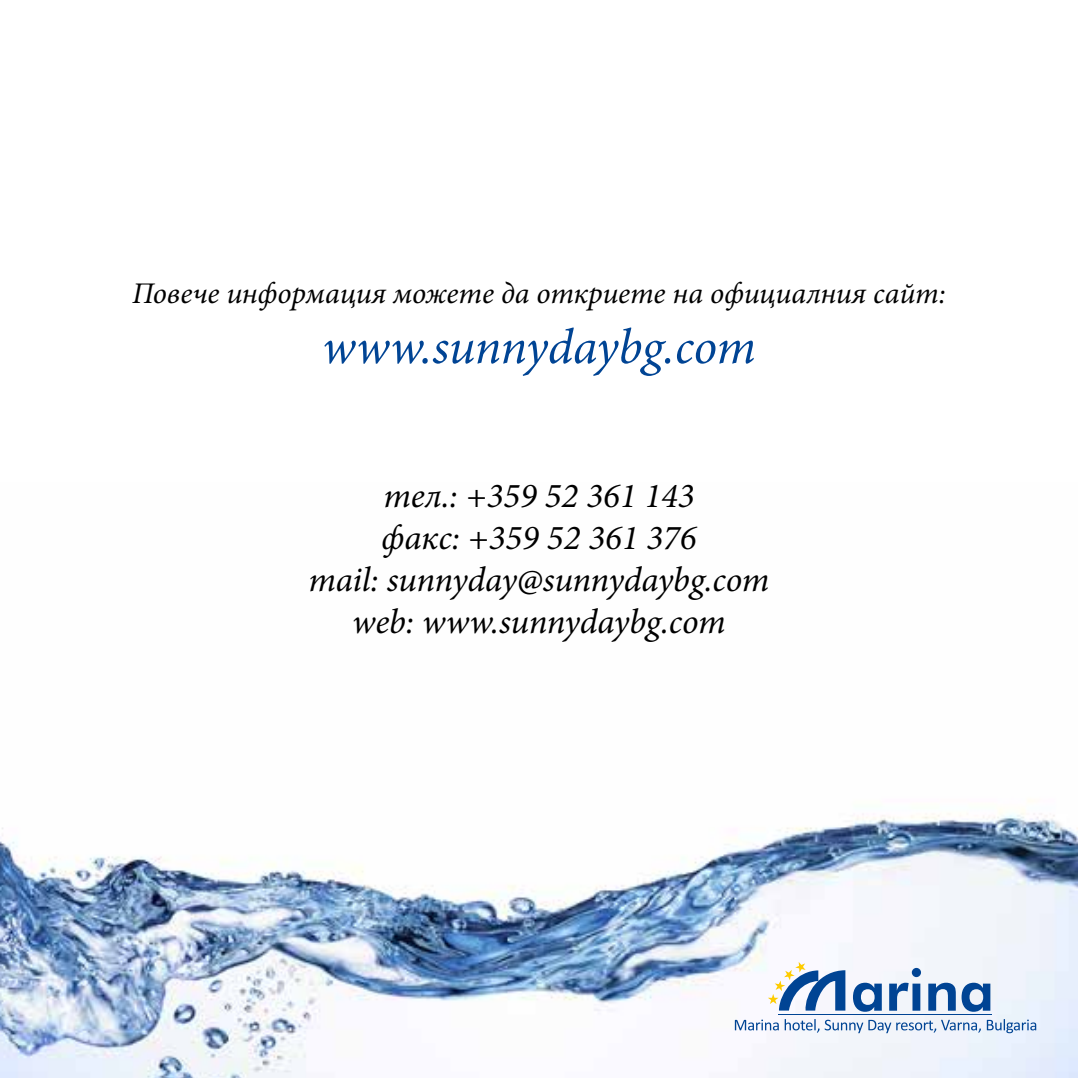
<style>
.page{position:relative;width:1078px;height:1078px;background:#fff}
.page>*{position:absolute;margin:0;border:0;box-sizing:border-box;transform-origin:0 0}
.t1{font:italic 50px "Minion Pro";letter-spacing:-.005em;color:#004494}
.t2{font:italic 35px/42px "Minion Pro";letter-spacing:-.005em;color:#000;text-align:center}
.t3{font:italic 30px "Minion Pro";color:#000}
</style>
<div class="page">
<img style="left:0;top:800px;width:1077px;height:277px">
<svg style="left:767px;top:961px;width:223px;height:50px"></svg>
<svg style="left:734px;top:1018px;width:301px;height:14px"></svg>
<hr style="left:777px;top:1014px;width:214px;height:1px;background:#004494">
<p class="t3" style="left:132px;top:273px;width:815px">Повече информация можете да откриете на официалния сайт:</p>
<h1 class="t1" style="left:322px;top:313px;width:435px">www.sunnydaybg.com</h1>
<p class="t2" style="left:308px;top:475px;width:462px">тел.: +359 52 361 143<br>факс: +359 52 361 376<br>mail: sunnyday@sunnydaybg.com web: www.sunnydaybg.com</p>
</div>
